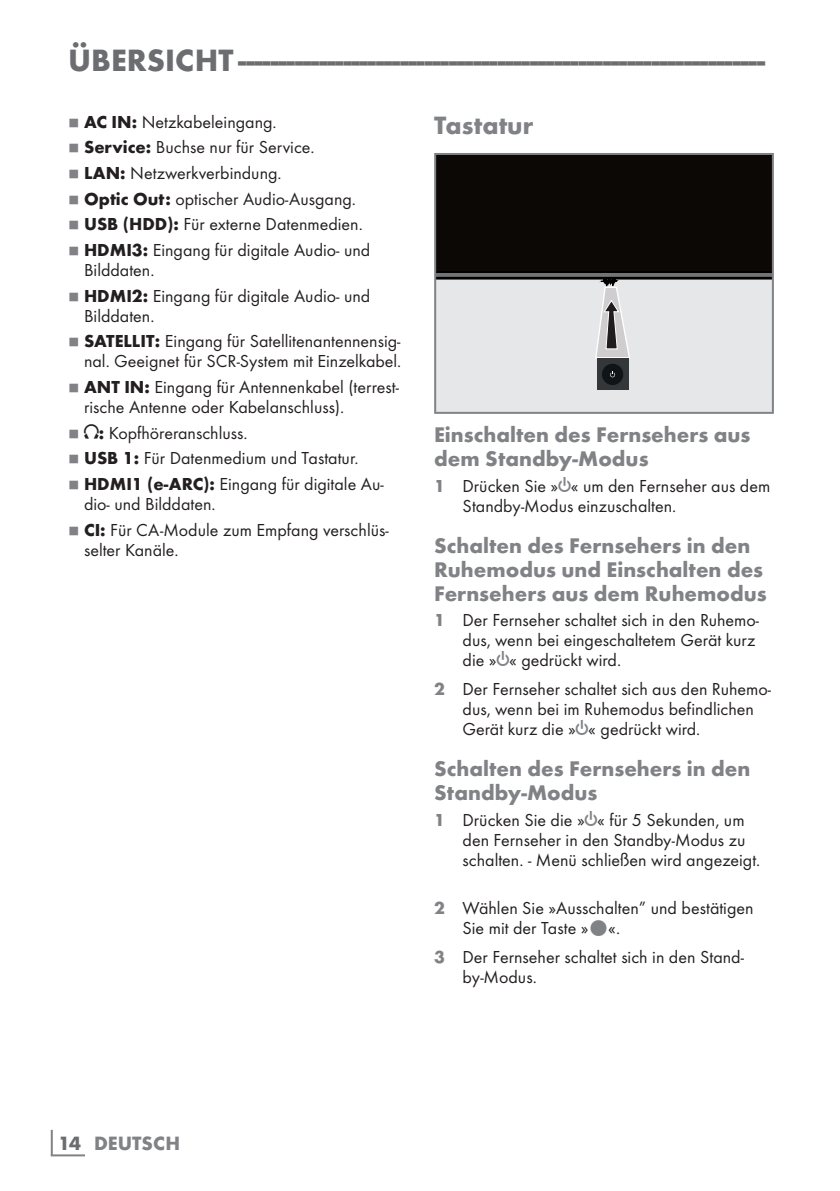
<style>
.page{position:relative;width:840px;height:1191px;background:#fff}
.page>*{position:absolute;margin:0;border:0;box-sizing:border-box;transform-origin:0 0}
.t1{font:700 32px "Futura TOT";color:#6c6d70}
.t2{font:700 26px "Futura TOT";color:#808285}
.t3{font:700 22px/24px "Futura TOT";color:#808285}
.t4{font:700 20px "Futura TOT";color:#808285}
.t5{font:18px/20px "Futura TOT Boo";color:#231f20}
.t6{font:8px "Grund Son Se";color:#808285}
.s1{font-family:"Futura TOT";font-weight:700}
.s2{font-family:"Grund Son Vi";font-size:24px}
.s3{font-family:"Futura TOT";font-weight:700;color:#808285}
.s4{font-family:"Grund Son Vi";font-size:24px;color:#808285}
.s5{color:#6c6d70}
</style>
<div class="page">
<hr style="left:51px;top:1129px;width:2px;height:26px;background:#808285">
<hr style="left:51px;top:1154px;width:34px;height:2px;background:#808285">
<div style="left:435px;top:154px;width:337px;height:259px;background:#e6e7e9"></div>
<div style="left:596px;top:358px;width:32px;height:32px;background:#333739"></div>
<div style="left:602px;top:364px;width:20px;height:20px;background:#111416;border-radius:50%"></div>
<div style="left:602px;top:364px;width:20px;height:21px;border:1px solid #111416;border-radius:50%"></div>
<svg style="left:610px;top:371px;width:5px;height:6px"></svg>
<svg style="left:437px;top:271px;width:333px;height:88px"></svg>
<div style="left:435px;top:154px;width:337px;height:116px;background:#0c0806"></div>
<div style="left:434px;top:153px;width:339px;height:261px;border:2px solid #808285"></div>
<h1 class="t1" style="left:68px;top:40px;width:698px">ÜBERSICHT------------------------------------------------------------------</h1>
<p class="t6" style="left:68px;top:118px;width:13px">7</p>
<p class="t5" style="left:84px;top:112px;width:194px"><span class="s1">AC IN:</span> Netzkabeleingang.</p>
<p class="t6" style="left:68px;top:144px;width:13px">7</p>
<p class="t5" style="left:84px;top:137px;width:232px"><span class="s1">Service:</span> Buchse nur für Service.</p>
<p class="t6" style="left:68px;top:170px;width:13px">7</p>
<p class="t5" style="left:84px;top:163px;width:199px"><span class="s1">LAN:</span> Netzwerkverbindung.</p>
<p class="t6" style="left:68px;top:195px;width:13px">7</p>
<p class="t5" style="left:84px;top:189px;width:273px"><span class="s1">Optic Out:</span> optischer Audio-Ausgang.</p>
<p class="t6" style="left:68px;top:221px;width:13px">7</p>
<p class="t5" style="left:84px;top:214px;width:280px"><span class="s1">USB (HDD):</span> Für externe Datenmedien.</p>
<p class="t6" style="left:68px;top:247px;width:13px">7</p>
<p class="t5" style="left:84px;top:240px;width:287px"><span class="s1">HDMI3:</span> Eingang für digitale Audio- und<br>Bilddaten.</p>
<p class="t6" style="left:68px;top:292px;width:13px">7</p>
<p class="t5" style="left:84px;top:286px;width:287px"><span class="s1">HDMI2:</span> Eingang für digitale Audio- und<br>Bilddaten.</p>
<p class="t6" style="left:68px;top:338px;width:13px">7</p>
<p class="t5" style="left:84px;top:331px;width:319px"><span class="s1">SATELLIT:</span> Eingang für Satellitenantennensig&shy;nal. Geeignet für SCR-System mit Einzelkabel.</p>
<p class="t6" style="left:68px;top:384px;width:13px">7</p>
<p class="t5" style="left:84px;top:377px;width:316px"><span class="s1">ANT IN:</span> Eingang für Antennenkabel (terrest&shy;rische Antenne oder Kabelanschluss).</p>
<p class="t6" style="left:68px;top:429px;width:13px">7</p>
<p class="t5" style="left:84px;top:423px;width:165px"><span class="s2">U</span><span class="s1">:</span> Kopfhöreranschluss.</p>
<p class="t6" style="left:68px;top:455px;width:13px">7</p>
<p class="t5" style="left:84px;top:448px;width:276px"><span class="s1">USB 1:</span> Für Datenmedium und Tastatur.</p>
<p class="t6" style="left:68px;top:481px;width:13px">7</p>
<p class="t5" style="left:84px;top:474px;width:301px"><span class="s1">HDMI1 (e-ARC):</span> Eingang für digitale Au&shy;dio- und Bilddaten.</p>
<p class="t6" style="left:68px;top:526px;width:13px">7</p>
<p class="t5" style="left:84px;top:520px;width:306px"><span class="s1">CI:</span> Für CA-Module zum Empfang verschlüs&shy;selter Kanäle.</p>
<h2 class="t2" style="left:434px;top:109px;width:101px">Tastatur</h2>
<p class="t3" style="left:434px;top:422px;width:317px">Einschalten des Fernsehers aus dem Standby-Modus</p>
<p class="t5" style="left:462px;top:475px;width:309px;text-indent:-28px"><span class="s3">1</span> Drücken Sie »<span class="s4">8</span>« um den Fernseher aus dem<br>Standby-Modus einzuschalten.</p>
<p class="t3" style="left:434px;top:533px;width:334px">Schalten des Fernsehers in den<br>Ruhemodus und Einschalten des<br>Fernsehers aus dem Ruhemodus</p>
<p class="t5" style="left:462px;top:610px;width:298px;text-indent:-28px"><span class="s3">1</span> Der Fernseher schaltet sich in den Ruhemo&shy;dus, wenn bei eingeschaltetem Gerät kurz die »<span class="s4">8</span>« gedrückt wird.</p>
<p class="t5" style="left:462px;top:679px;width:310px;text-indent:-28px"><span class="s3">2</span> Der Fernseher schaltet sich aus den Ruhemo&shy;dus, wenn bei im Ruhemodus befindlichen<br>Gerät kurz die »<span class="s4">8</span>« gedrückt wird.</p>
<p class="t3" style="left:434px;top:756px;width:317px">Schalten des Fernsehers in den<br>Standby-Modus</p>
<p class="t5" style="left:462px;top:809px;width:299px;text-indent:-28px"><span class="s3">1</span> Drücken Sie die »<span class="s4">8</span>« für 5 Sekunden, um den Fernseher in den Standby-Modus zu schalten. - Menü schließen wird angezeigt.</p>
<p class="t5" style="left:462px;top:898px;width:292px;text-indent:-28px"><span class="s3">2</span> Wählen Sie »Ausschalten” und bestätigen<br>Sie mit der Taste » «.</p>
<p class="t5" style="left:462px;top:946px;width:283px;text-indent:-28px"><span class="s3">3</span> Der Fernseher schaltet sich in den Stand&shy;by-Modus.</p>
<p class="t4" style="left:58px;top:1131px;width:123px"><span class="s5">14</span> DEUTSCH</p>
</div>
